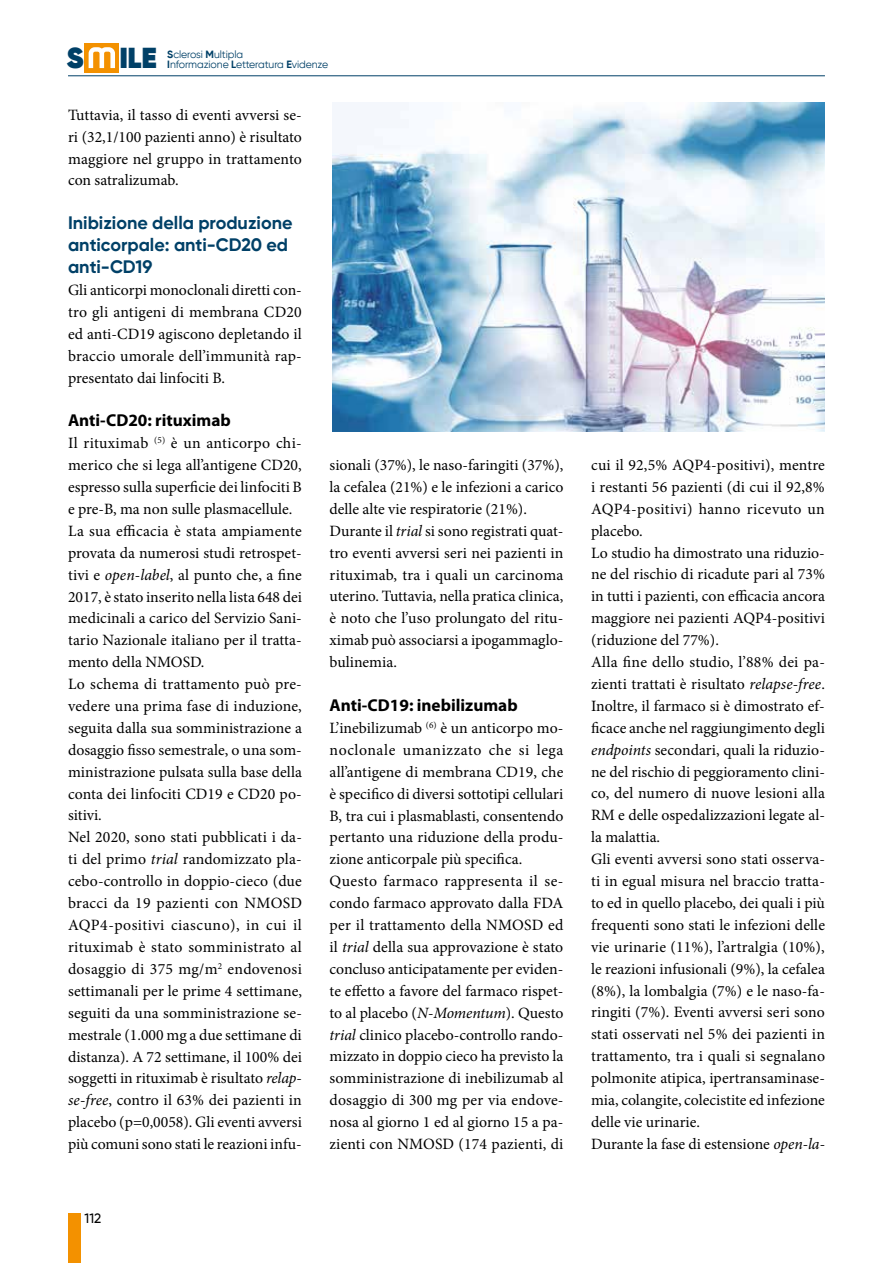
<style>
.page{position:relative;width:893px;height:1263px;background:#fff}
.page>*{position:absolute;margin:0;border:0;box-sizing:border-box;transform-origin:0 0}
.t1{font:800 28.8px "Gilroy";color:#004067}
.t2{font:700 18px/21.9px "Gilroy";color:#004067}
.t3{font:700 17.25px "Myriad Pro";color:#000}
.t4{font:15.75px/21.9px "Minion Pro";letter-spacing:.005em;color:#000}
.t5{font:500 13.5px "Gilroy";color:#000}
.t6{font:10.5px "Gilroy";letter-spacing:-.01em;color:#004067}
.s1{font-weight:700}
.s2{font-style:italic}
</style>
<div class="page">
<hr style="left:68px;top:75px;width:757px;height:1px;background:#004067">
<div style="left:85px;top:43px;width:34px;height:30px;background:#f39100"></div>
<svg style="left:88px;top:47px;width:27px;height:22px"></svg>
<div style="left:68px;top:1214px;width:13px;height:49px;background:#f39100"></div>
<img style="left:333px;top:102px;width:492px;height:329px">
<h1 class="t1" style="left:67px;top:39px;width:92px">S ILE</h1>
<p class="t6" style="left:167px;top:47px;width:77px"><span class="s1">S</span>clerosi <span class="s1">M</span>ultipla</p>
<p class="t6" style="left:167px;top:58px;width:162px"><span class="s1">I</span>nformazione <span class="s1">L</span>etteratura <span class="s1">E</span>videnze</p>
<p class="t4" style="left:68px;top:104px;width:235px;text-align:justify">Tuttavia, il tasso di eventi avversi se&shy;ri (32,1/100 pazienti anno) è risultato maggiore nel gruppo in trattamento con satralizumab.</p>
<p class="t2" style="left:68px;top:212px;width:226px">Inibizione della produzione anticorpale: anti-CD20 ed anti-CD19</p>
<p class="t4" style="left:68px;top:279px;width:235px;text-align:justify">Gli anticorpi monoclonali diretti con&shy;tro gli antigeni di membrana CD20 ed anti-CD19 agiscono depletando il braccio umorale dell’immunità rap&shy;presentato dai linfociti B.</p>
<p class="t3" style="left:68px;top:409px;width:164px">Anti-CD20: rituximab</p>
<p class="t4" style="left:68px;top:432px;width:235px">Il rituximab <sup>(5)</sup> è un anticorpo chi&shy;merico che si lega all’antigene CD20, espresso sulla superficie dei linfociti B e pre-B, ma non sulle plasmacellule.<br>La sua efficacia è stata ampiamente provata da numerosi studi retrospet&shy;tivi e <span class="s2">open-label</span>, al punto che, a fine 2017, è stato inserito nella lista 648 dei medicinali a carico del Servizio Sani&shy;tario Nazionale italiano per il tratta&shy;mento della NMOSD.<br>Lo schema di trattamento può pre&shy;vedere una prima fase di induzione, seguita dalla sua somministrazione a dosaggio fisso semestrale, o una som&shy;ministrazione pulsata sulla base della conta dei linfociti CD19 e CD20 po&shy;sitivi.<br>Nel 2020, sono stati pubblicati i da&shy;ti del primo <span class="s2">trial</span> randomizzato pla&shy;cebo-controllo in doppio-cieco (due bracci da 19 pazienti con NMOSD AQP4-positivi ciascuno), in cui il rituximab è stato somministrato al dosaggio di 375 mg/m<sup>2</sup> endovenosi settimanali per le prime 4 settimane, seguiti da una somministrazione se&shy;mestrale (1.000 mg a due settimane di distanza). A 72 settimane, il 100% dei soggetti in rituximab è risultato <span class="s2">relap&shy;se-free</span>, contro il 63% dei pazienti in placebo (p=0,0058). Gli eventi avversi più comuni sono stati le reazioni infu-</p>
<p class="t5" style="left:85px;top:1210px;width:18px">112</p>
<p class="t4" style="left:330px;top:454px;width:235px">sionali (37%), le naso-faringiti (37%), la cefalea (21%) e le infezioni a carico delle alte vie respiratorie (21%).<br>Durante il <span class="s2">trial</span> si sono registrati quat&shy;tro eventi avversi seri nei pazienti in rituximab, tra i quali un carcinoma uterino. Tuttavia, nella pratica clinica, è noto che l’uso prolungato del ritu&shy;ximab può associarsi a ipogammaglo&shy;bulinemia.</p>
<p class="t3" style="left:330px;top:694px;width:190px">Anti-CD19: inebilizumab</p>
<p class="t4" style="left:330px;top:717px;width:235px">L’inebilizumab <sup>(6)</sup> è un anticorpo mo&shy;noclonale umanizzato che si lega all’antigene di membrana CD19, che è specifico di diversi sottotipi cellulari B, tra cui i plasmablasti, consentendo pertanto una riduzione della produ&shy;zione anticorpale più specifica.<br>Questo farmaco rappresenta il se&shy;condo farmaco approvato dalla FDA per il trattamento della NMOSD ed il <span class="s2">trial</span> della sua approvazione è stato concluso anticipatamente per eviden&shy;te effetto a favore del farmaco rispet&shy;to al placebo (<span class="s2">N-Momentum</span>). Questo <span class="s2">trial</span> clinico placebo-controllo rando&shy;mizzato in doppio cieco ha previsto la somministrazione di inebilizumab al dosaggio di 300 mg per via endove&shy;nosa al giorno 1 ed al giorno 15 a pa&shy;zienti con NMOSD (174 pazienti, di</p>
<p class="t4" style="left:591px;top:454px;width:235px">cui il 92,5% AQP4-positivi), mentre i restanti 56 pazienti (di cui il 92,8% AQP4-positivi) hanno ricevuto un placebo.<br>Lo studio ha dimostrato una riduzio&shy;ne del rischio di ricadute pari al 73% in tutti i pazienti, con efficacia ancora maggiore nei pazienti AQP4-positivi (riduzione del 77%).<br>Alla fine dello studio, l’88% dei pa&shy;zienti trattati è risultato <span class="s2">relapse-free</span>.<br>Inoltre, il farmaco si è dimostrato ef&shy;ficace anche nel raggiungimento degli <span class="s2">endpoints</span> secondari, quali la riduzio&shy;ne del rischio di peggioramento clini&shy;co, del numero di nuove lesioni alla RM e delle ospedalizzazioni legate al&shy;la malattia.<br>Gli eventi avversi sono stati osserva&shy;ti in egual misura nel braccio tratta&shy;to ed in quello placebo, dei quali i più frequenti sono stati le infezioni delle vie urinarie (11%), l’artralgia (10%), le reazioni infusionali (9%), la cefalea (8%), la lombalgia (7%) e le naso-fa&shy;ringiti (7%). Eventi avversi seri sono stati osservati nel 5% dei pazienti in trattamento, tra i quali si segnalano polmonite atipica, ipertransaminase&shy;mia, colangite, colecistite ed infezione delle vie urinarie.<br>Durante la fase di estensione <span class="s2">open-la-</span></p>
</div>
